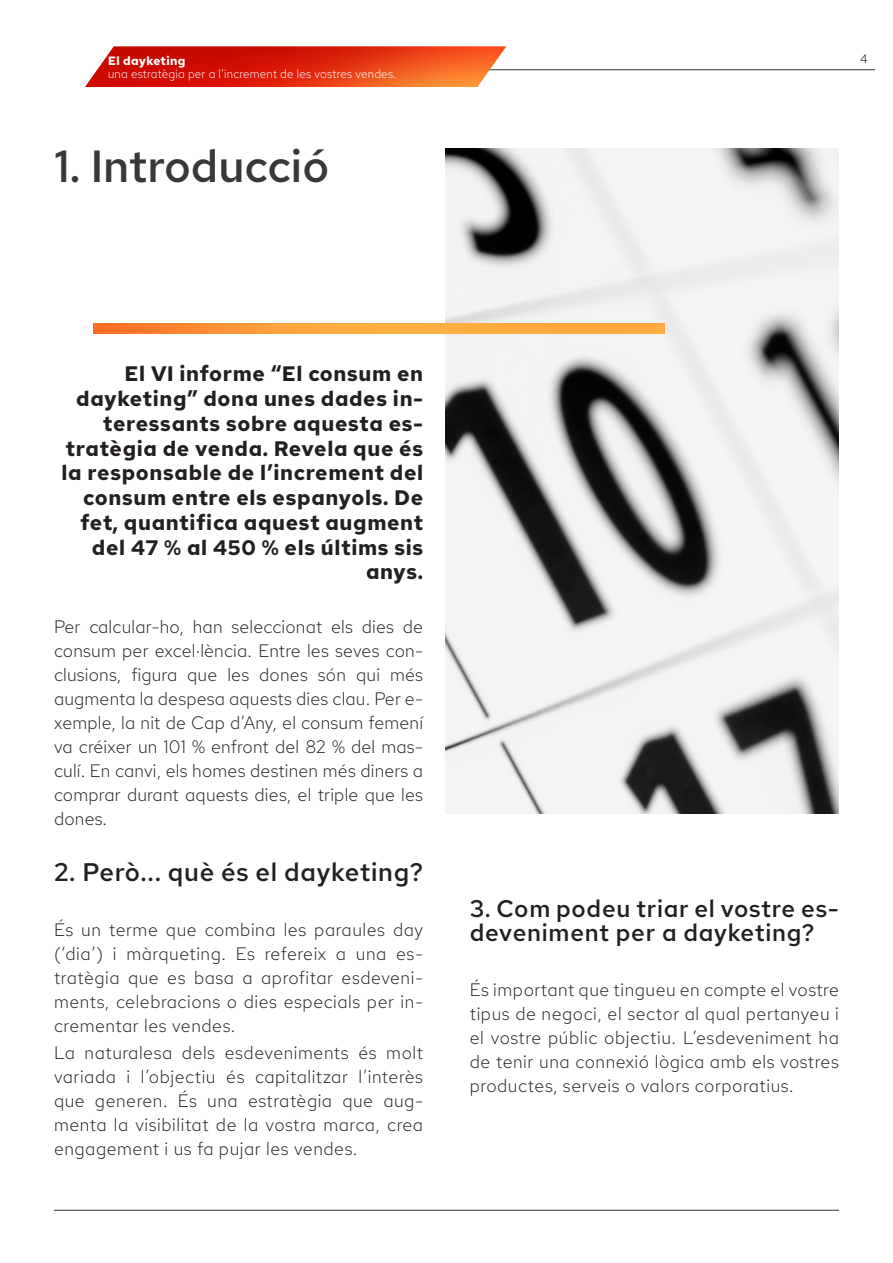
<style>
.page{position:relative;width:893px;height:1263px;background:#fff}
.page>*{position:absolute;margin:0;border:0;box-sizing:border-box;transform-origin:0 0}
.Título{font:600 45px "Red Hat Text";color:#383839}
.t1{font:600 25.5px "Red Hat Text";letter-spacing:.03em;color:#231f20}
.t2{font:600 24px/24px "Red Hat Text";letter-spacing:.03em;color:#231f20}
.t3{font:700 21px/24.8px "Red Hat Text";letter-spacing:.03em;color:#231f20;text-align:right}
.t4{font:300 18px/24px "Red Hat Text";letter-spacing:.03em;color:#231f20;text-align:justify}
.t5{font:300 12px "Red Hat Text";color:#fff}
.t6{font:700 12px "Red Hat Text";color:#fff}
.t7{font:12px "Red Hat Text";color:#383839}
</style>
<div class="page">
<hr style="left:180px;top:69px;width:695px;height:1px;background:#383839">
<hr style="left:54px;top:1210px;width:785px;height:1px;background:#383839">
<img style="left:85px;top:46px;width:421px;height:41px">
<img style="left:446px;top:149px;width:393px;height:664px">
<img style="left:93px;top:323px;width:571px;height:10px">
<p class="t6" style="left:108px;top:53px;width:79px">El dayketing</p>
<p class="t5" style="left:108px;top:66px;width:290px">una estratègia per a l’increment de les vostres vendes.</p>
<p class="Título" style="left:54px;top:137px;width:277px">1. Introducció</p>
<p class="t7" style="left:860px;top:51px;width:9px">4</p>
<p class="t3" style="left:62px;top:361px;width:363px">El VI informe “El consum en dayketing” dona unes dades in&shy;teressants sobre aquesta es&shy;tratègia de venda. Revela que és la responsable de l’increment del consum entre els espanyols. De fet, quantifica aquest augment del 47 % al 450 % els últims sis anys.</p>
<p class="t4" style="left:54px;top:615px;width:371px">Per calcular-ho, han seleccionat els dies de consum per excel·lència. Entre les seves con&shy;clusions, figura que les dones són qui més augmenta la despesa aquests dies clau. Per e&shy;xemple, la nit de Cap d’Any, el consum femení va créixer un 101 % enfront del 82 % del mas&shy;culí. En canvi, els homes destinen més diners a comprar durant aquests dies, el triple que les dones.</p>
<p class="t1" style="left:54px;top:855px;width:371px">2. Però... què és el dayketing?</p>
<p class="t4" style="left:54px;top:917px;width:371px">És un terme que combina les paraules day (‘dia’) i màrqueting. Es refereix a una es&shy;tratègia que es basa a aprofitar esdeveni&shy;ments, celebracions o dies especials per in&shy;crementar les vendes.</p>
<p class="t4" style="left:54px;top:1041px;width:371px">La naturalesa dels esdeveniments és molt variada i l’objectiu és capitalitzar l’interès que generen. És una estratègia que aug&shy;menta la visibilitat de la vostra marca, crea engagement i us fa pujar les vendes.</p>
<p class="t2" style="left:470px;top:896px;width:371px">3. Com podeu triar el vostre es&shy;deveniment per a dayketing?</p>
<p class="t4" style="left:470px;top:977px;width:371px">És important que tingueu en compte el vostre tipus de negoci, el sector al qual pertanyeu i el vostre públic objectiu. L’esdeveniment ha de tenir una connexió lògica amb els vostres productes, serveis o valors corporatius.</p>
</div>
